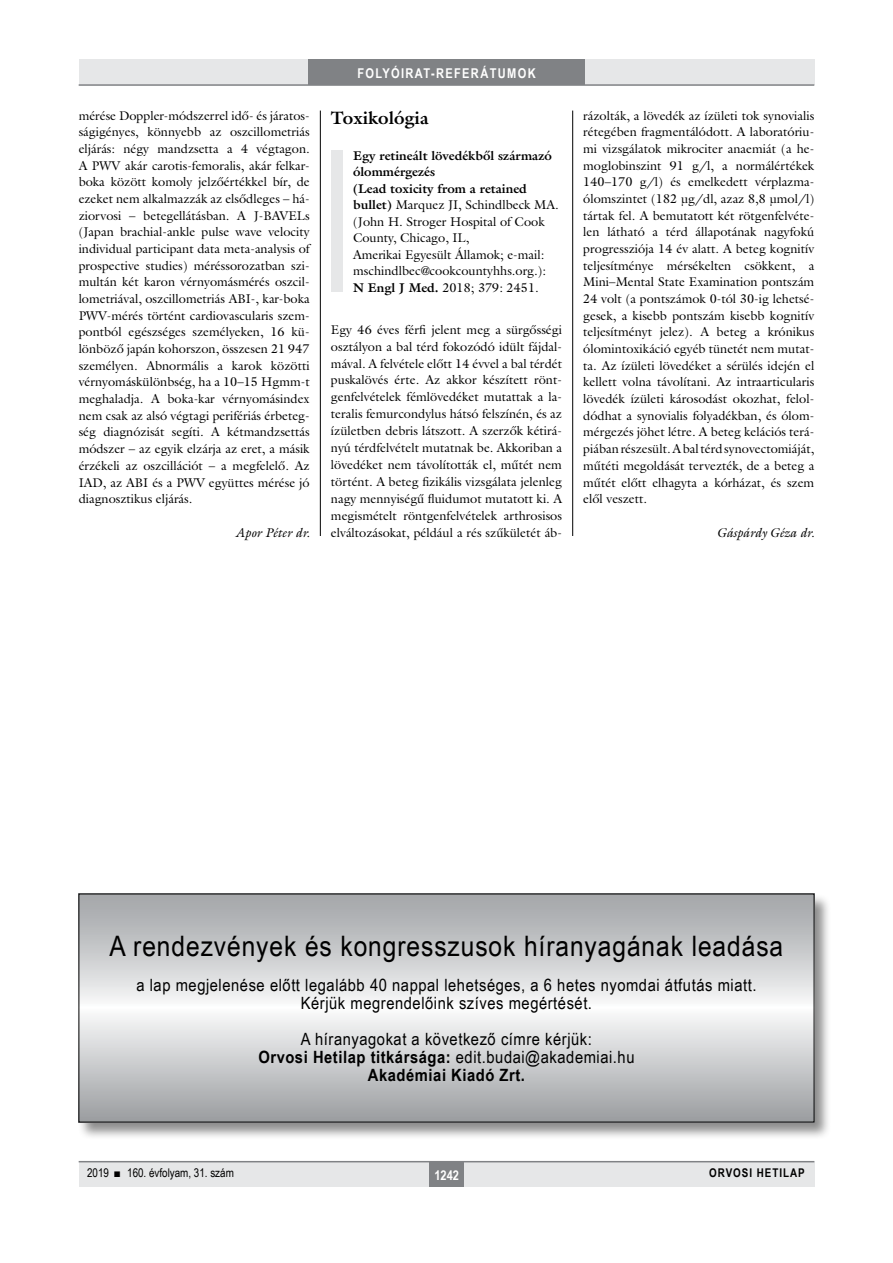
<style>
.page{position:relative;width:893px;height:1263px;background:#fff}
.page>*{position:absolute;margin:0;border:0;box-sizing:border-box;transform-origin:0 0}
.Rendezvenyek{font:28.2px "Arial Narrow";letter-spacing:.03em;color:#000;scale:1.06 1}
.alcimbold{font:700 18px "Galliard Reg";color:#000}
.Rendezvenyek-2{font:16.95px "Arial Narrow";letter-spacing:.03em;color:#000;scale:1.06 1}
.Rendezvenyek-3{font:700 16.95px "Arial Narrow";letter-spacing:.03em;color:#000;scale:1.06 1}
.rovatcim_jo{font:700 13.5px "Arial Narrow";letter-spacing:.1em;color:#fff}
.oldalszam{font:700 13.5px "Arial Narrow";color:#fff}
.ref-tompa{font:12.75px/16.6px "Galliard Reg";color:#000;text-align:justify}
.ref-lead{font:12.75px/16.5px "Galliard Reg";color:#000}
.ref-Body{font:italic 12.75px "Galliard Reg";color:#000}
.pagina{font:12px "Arial Narrow";color:#000}
.pagina-2{font:700 12px "Arial Narrow";letter-spacing:.08em;color:#000}
.s1{font-weight:700}
.s2{font-weight:400}
</style>
<div class="page">
<div style="left:79px;top:1161px;width:735px;height:25px;background:#e6e7e8"></div>
<hr style="left:79px;top:1161px;width:735px;height:1px;background:#808285">
<div style="left:430px;top:1161px;width:34px;height:25px;background:#808285"></div>
<div style="left:79px;top:60px;width:735px;height:25px;background:#e6e7e8"></div>
<div style="left:308px;top:60px;width:277px;height:25px;background:#808285"></div>
<hr style="left:79px;top:84px;width:735px;height:2px;background:#808285">
<hr style="left:320px;top:111px;width:1px;height:1026px;background:#000">
<hr style="left:572px;top:111px;width:1px;height:1026px;background:#000">
<div style="left:79px;top:536px;width:735px;height:601px;background:#fff"></div>
<div style="left:331px;top:151px;width:11px;height:141px;background:#e6e7e8"></div>
<div style="left:78px;top:893px;width:754px;height:247px;background:#000;opacity:.45"></div>
<svg style="left:81px;top:896px;width:731px;height:224px;background:#cbccce"></svg>
<p class="ref-tompa" style="left:79px;top:107px;width:233px">mérése Doppler-módszerrel idő- és járatos&shy;ságigényes, könnyebb az oszcillometriás eljárás: négy mandzsetta a 4 végtagon.<br>A PWV akár carotis-femoralis, akár felkar&shy;boka között komoly jelzőértékkel bír, de ezeket nem alkalmazzák az elsődleges – há&shy;ziorvosi – betegellátásban. A J-BAVELs (Japan brachial-ankle pulse wave velocity individual participant data meta-analysis of prospective studies) méréssorozatban szi&shy;multán két karon vérnyomásmérés oszcil&shy;lometriával, oszcillometriás ABI-, kar-boka PWV-mérés történt cardiovascularis szem&shy;pontból egészséges személyeken, 16 kü&shy;lönböző japán kohorszon, összesen 21 947 személyen. Abnormális a karok közötti vérnyomáskülönbség, ha a 10–15 Hgmm-t meghaladja. A boka-kar vérnyomásindex nem csak az alsó végtagi perifériás érbeteg&shy;ség diagnózisát segíti. A kétmandzsettás módszer – az egyik elzárja az eret, a másik érzékeli az oszcillációt – a megfelelő. Az IAD, az ABI és a PWV együttes mérése jó diagnosztikus eljárás.</p>
<p class="ref-Body" style="left:235px;top:524px;width:76px">Apor Péter dr.</p>
<p class="rovatcim_jo" style="left:357px;top:63px;width:180px">FOLYÓIRAT-REFERÁTUMOK</p>
<p class="alcimbold" style="left:331px;top:106px;width:99px">Toxikológia</p>
<p class="ref-lead" style="left:353px;top:147px;width:207px"><span class="s1">Egy retineált lövedékből származó ólommérgezés<br>(Lead toxicity from a retained bullet)</span> Marquez JI, Schindlbeck MA. (John H. Stroger Hospital of Cook<br>County, Chicago, IL,<br>Amerikai Egyesült Államok; e-mail: mschindlbec@cookcountyhhs.org.):</p>
<p class="ref-lead" style="left:353px;top:279px;width:187px"><span class="s1">N Engl J Med.</span> 2018; 379: 2451.</p>
<p class="ref-tompa" style="left:331px;top:321px;width:233px">Egy 46 éves férfi jelent meg a sürgősségi osztályon a bal térd fokozódó idült fájdal&shy;mával. A felvétele előtt 14 évvel a bal térdét puskalövés érte. Az akkor készített rönt&shy;genfelvételek fémlövedéket mutattak a la&shy;teralis femurcondylus hátsó felszínén, és az ízületben debris látszott. A szerzők kétirá&shy;nyú térdfelvételt mutatnak be. Akkoriban a lövedéket nem távolították el, műtét nem történt. A beteg fizikális vizsgálata jelenleg nagy mennyiségű fluidumot mutatott ki. A megismételt röntgenfelvételek arthrosisos elváltozásokat, például a rés szűkületét áb-</p>
<p class="ref-tompa" style="left:583px;top:107px;width:233px">rázolták, a lövedék az ízületi tok synovialis rétegében fragmentálódott. A laboratóriu&shy;mi vizsgálatok mikrociter anaemiát (a he&shy;moglobinszint 91 g/l, a normálértékek 140–170 g/l) és emelkedett vérplazma&shy;ólomszintet (182 μg/dl, azaz 8,8 μmol/l) tártak fel. A bemutatott két rötgenfelvéte&shy;len látható a térd állapotának nagyfokú progressziója 14 év alatt. A beteg kognitív teljesítménye mérsékelten csökkent, a Mini–Mental State Examination pontszám 24 volt (a pontszámok 0-tól 30-ig lehetsé&shy;gesek, a kisebb pontszám kisebb kognitív teljesítményt jelez). A beteg a krónikus ólomintoxikáció egyéb tünetét nem mutat&shy;ta. Az ízületi lövedéket a sérülés idején el kellett volna távolítani. Az intraarticularis lövedék ízületi károsodást okozhat, felol&shy;dódhat a synovialis folyadékban, és ólom&shy;mérgezés jöhet létre. A beteg kelációs terá&shy;piában részesült. A bal térd synovectomiáját, műtéti megoldását tervezték, de a beteg a műtét előtt elhagyta a kórházat, és szem elől veszett.</p>
<p class="ref-Body" style="left:717px;top:524px;width:99px">Gáspárdy Géza dr.</p>
<p class="Rendezvenyek" style="left:110px;top:925px;width:637px">A rendezvények és kongresszusok híranyagának leadása</p>
<p class="Rendezvenyek-2" style="left:136px;top:972px;width:586px">a lap megjelenése előtt legalább 40 nappal lehetséges, a 6 hetes nyomdai átfutás miatt.</p>
<p class="Rendezvenyek-2" style="left:301px;top:990px;width:276px">Kérjük megrendelőink szíves megértését.</p>
<p class="Rendezvenyek-2" style="left:301px;top:1026px;width:276px">A híranyagokat a következő címre kérjük:</p>
<p class="Rendezvenyek-3" style="left:258px;top:1044px;width:356px">Orvosi Hetilap titkársága: <span class="s2">edit.budai@akademiai.hu</span></p>
<p class="Rendezvenyek-3" style="left:368px;top:1062px;width:150px">Akadémiai Kiadó Zrt.</p>
<p class="pagina" style="left:87px;top:1164px;width:148px">2019 ■ 160. évfolyam, 31. szám</p>
<p class="oldalszam" style="left:434px;top:1165px;width:26px">1242</p>
<p class="pagina-2" style="left:709px;top:1164px;width:97px">ORVOSI HETILAP</p>
</div>
